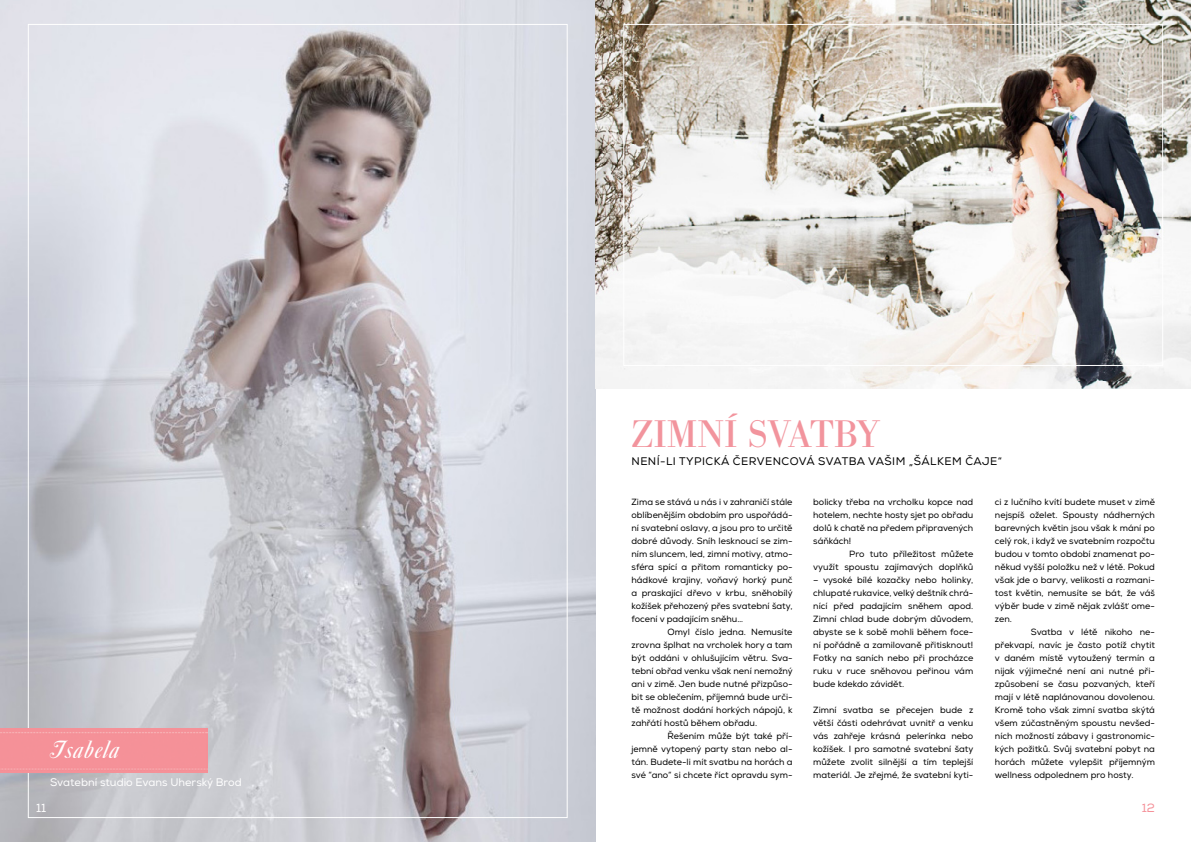
<style>
.page{position:relative;width:1191px;height:842px;background:#fff}
.page>*{position:absolute;margin:0;border:0;box-sizing:border-box;transform-origin:0 0}
.t1{font:40px "Bodoni Antiqua TOT";color:#f2949d}
.t2{font:italic 26px "Caslon Swash DOT";letter-spacing:.04em;color:#fff}
.t3{font:12px "Nexa";color:#fff}
.t4{font:12px "Nexa";color:#f59199}
.t5{font:11px "Nexa";letter-spacing:.04em;color:#000}
.t6{font:11px "Nexa";color:#fff}
.t7{font:9px/13px "Nexa";color:#000;text-align:justify}
</style>
<div class="page">
<img style="left:0;top:0;width:595px;height:842px">
<div style="left:0;top:729px;width:208px;height:43px;background:#f59198"></div>
<img style="left:595px;top:0;width:596px;height:388px">
<h2 class="t2" style="left:50px;top:736px;width:70px">Isabela</h2>
<p class="t6" style="left:50px;top:775px;width:193px">Svatební studio Evans Uherský Brod</p>
<h1 class="t1" style="left:631px;top:413px;width:250px">ZIMNÍ SVATBY</h1>
<p class="t5" style="left:631px;top:455px;width:372px">NENÍ-LI TYPICKÁ ČERVENCOVÁ SVATBA VAŠIM „ŠÁLKEM ČAJE“</p>
<p class="t7" style="left:631px;top:496px;width:163px">Zima se stává u nás i v zahraničí stále</p>
<p class="t7" style="left:631px;top:509px;width:163px">oblíbenějším obdobím pro uspořádá-</p>
<p class="t7" style="left:631px;top:522px;width:163px">ní svatební oslavy, a jsou pro to určitě</p>
<p class="t7" style="left:631px;top:535px;width:163px">dobré důvody. Sníh lesknoucí se zim-</p>
<p class="t7" style="left:631px;top:548px;width:163px">ním sluncem, led, zimní motivy, atmo-</p>
<p class="t7" style="left:631px;top:561px;width:163px">sféra spící a přitom romanticky po-</p>
<p class="t7" style="left:631px;top:574px;width:163px">hádkové krajiny, voňavý horký punč</p>
<p class="t7" style="left:631px;top:587px;width:163px">a praskající dřevo v krbu, sněhobílý</p>
<p class="t7" style="left:631px;top:600px;width:163px">kožíšek přehozený přes svatební šaty,</p>
<p class="t7" style="left:631px;top:613px;width:113px">focení v padajícím sněhu…</p>
<p class="t7" style="left:667px;top:626px;width:127px">Omyl číslo jedna. Nemusíte</p>
<p class="t7" style="left:631px;top:639px;width:163px">zrovna šplhat na vrcholek hory a tam</p>
<p class="t7" style="left:631px;top:652px;width:162px">být oddáni v ohlušujícím větru. Sva-</p>
<p class="t7" style="left:631px;top:665px;width:163px">tební obřad venku však není nemožný</p>
<p class="t7" style="left:631px;top:678px;width:163px">ani v zimě. Jen bude nutné přizpůso-</p>
<p class="t7" style="left:631px;top:691px;width:162px">bit se oblečením, příjemná bude urči-</p>
<p class="t7" style="left:631px;top:704px;width:163px">tě možnost dodání horkých nápojů, k</p>
<p class="t7" style="left:631px;top:717px;width:127px">zahřátí hostů během obřadu.</p>
<p class="t7" style="left:667px;top:730px;width:127px">Řešením může být také pří-</p>
<p class="t7" style="left:631px;top:743px;width:163px">jemně vytopený party stan nebo al-</p>
<p class="t7" style="left:631px;top:756px;width:163px">tán. Budete-li mít svatbu na horách a</p>
<p class="t7" style="left:631px;top:769px;width:163px">své “ano“ si chcete říct opravdu sym-</p>
<p class="t7" style="left:995px;top:496px;width:162px">ci z lučního kvítí budete muset v zimě nejspíš oželet. Spousty nádherných barevných květin jsou však k mání po celý rok, i když ve svatebním rozpočtu budou v tomto období znamenat po&shy;někud vyšší položku než v létě. Pokud však jde o barvy, velikosti a rozmani&shy;tost květin, nemusíte se bát, že váš výběr bude v zimě nějak zvlášť ome&shy;zen.</p>
<p class="t7" style="left:995px;top:626px;width:162px;text-indent:36px">Svatba v létě nikoho ne&shy;překvapí, navíc je často potíž chytit v daném místě vytoužený termín a nijak výjimečné není ani nutné při&shy;způsobení se času pozvaných, kteří mají v létě naplánovanou dovolenou.<br>Kromě toho však zimní svatba skýtá všem zúčastněným spoustu nevšed&shy;ních možností zábavy i gastronomic&shy;kých požitků. Svůj svatební pobyt na horách můžete vylepšit příjemným wellness odpolednem pro hosty.</p>
<p class="t7" style="left:813px;top:496px;width:162px">bolicky třeba na vrcholku kopce nad</p>
<p class="t7" style="left:813px;top:509px;width:162px">hotelem, nechte hosty sjet po obřadu</p>
<p class="t7" style="left:813px;top:522px;width:162px">dolů k chatě na předem připravených</p>
<p class="t7" style="left:813px;top:535px;width:40px">sáňkách!</p>
<p class="t7" style="left:849px;top:548px;width:126px">Pro tuto příležitost můžete</p>
<p class="t7" style="left:813px;top:561px;width:162px">využít spoustu zajímavých doplňků</p>
<p class="t7" style="left:813px;top:574px;width:162px">– vysoké bílé kozačky nebo holinky, chlupaté rukavice, velký deštník chrá&shy;nící před padajícím sněhem apod.<br>Zimní chlad bude dobrým důvodem, abyste se k sobě mohli během foce&shy;ní pořádně a zamilovaně přitisknout!<br>Fotky na saních nebo při procházce ruku v ruce sněhovou peřinou vám bude kdekdo závidět.</p>
<p class="t7" style="left:813px;top:704px;width:162px">Zimní svatba se přecejen bude z větší části odehrávat uvnitř a venku vás zahřeje krásná pelerínka nebo kožíšek. I pro samotné svatební šaty můžete zvolit silnější a tím teplejší materiál. Je zřejmé, že svatební kyti-</p>
<h3 class="t3" style="left:36px;top:801px;width:12px">11</h3>
<h3 class="t4" style="left:1141px;top:801px;width:15px">12</h3>
</div>
